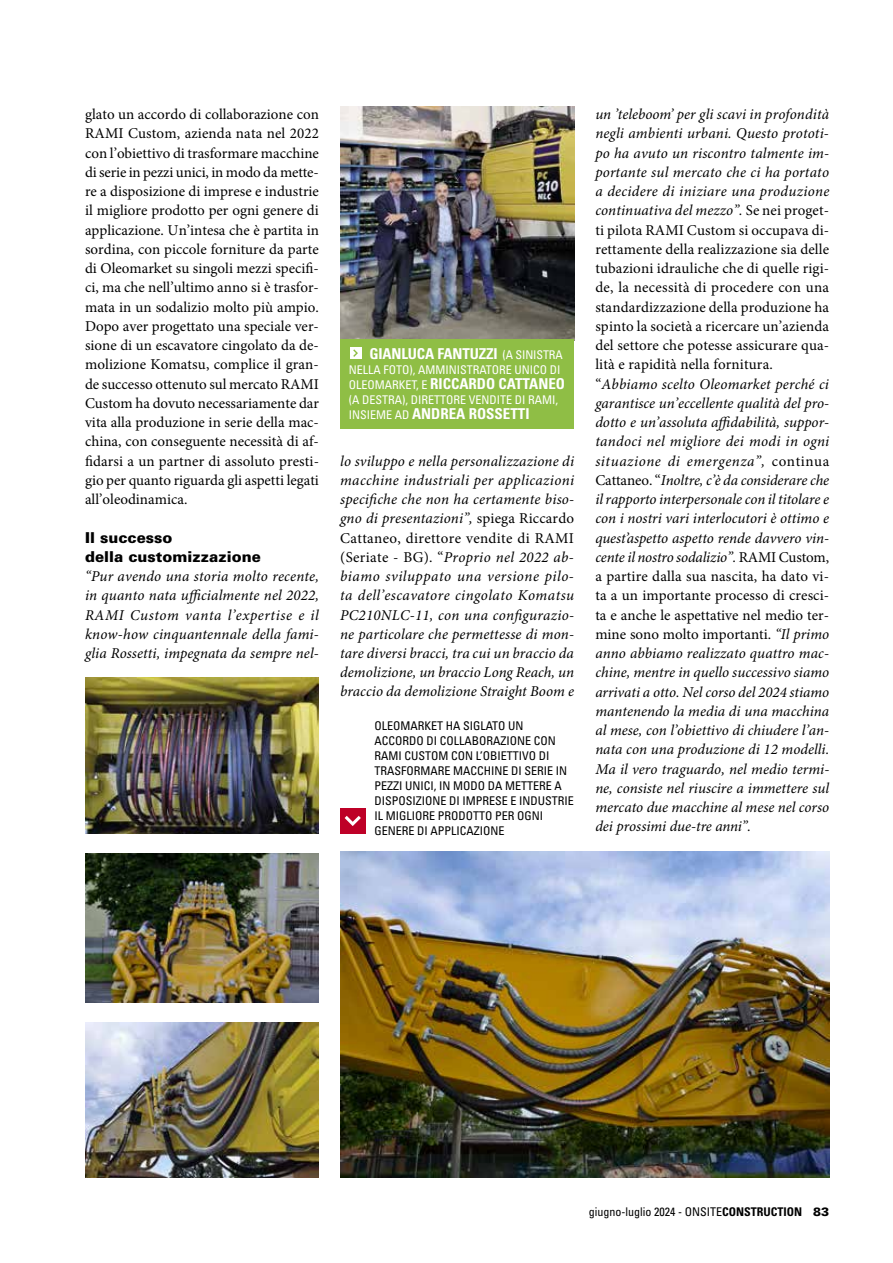
<style>
.page{position:relative;width:893px;height:1263px;background:#fff}
.page>*{position:absolute;margin:0;border:0;box-sizing:border-box;transform-origin:0 0}
.t1{font:italic 15px/19.2px "Minion Pro";color:#000;text-align:justify}
.t2{font:15px/19.2px "Minion Pro";color:#000;text-align:justify}
.t3{font:700 condensed 15px "Univers LT Std";color:#fff}
.t4{font:900 15px/19.2px "Univers LT Std";color:#000}
.t5{font:condensed 12px/15px "Univers LT Std";color:#000}
.t6{font:condensed 12px "Univers LT Std";color:#fff}
.s1{font-weight:400;font-size:12px}
.s2{font-style:normal}
.s3{font-weight:700}
.s4{font-weight:900;font-stretch:normal}
</style>
<div class="page">
<img style="left:340px;top:106px;width:234px;height:233px">
<div style="left:340px;top:339px;width:234px;height:90px;background:#8fbe45"></div>
<div style="left:350px;top:347px;width:11px;height:12px;background:#fff"></div>
<svg style="left:353px;top:349px;width:5px;height:8px"></svg>
<img style="left:85px;top:1022px;width:234px;height:156px">
<img style="left:340px;top:852px;width:489px;height:326px">
<img style="left:85px;top:853px;width:234px;height:149px">
<img style="left:85px;top:678px;width:234px;height:155px">
<div style="left:340px;top:808px;width:25px;height:25px;background:#be0027"></div>
<svg style="left:345px;top:816px;width:16px;height:10px"></svg>
<p class="t2" style="left:85px;top:105px;width:236px">glato un accordo di collaborazione con RAMI Custom, azienda nata nel 2022 con l’obiettivo di trasformare macchine di serie in pezzi unici, in modo da mette&shy;re a disposizione di imprese e industrie il migliore prodotto per ogni genere di applicazione. Un’intesa che è partita in sordina, con piccole forniture da parte di Oleomarket su singoli mezzi specifi&shy;ci, ma che nell’ultimo anno si è trasfor&shy;mata in un sodalizio molto più ampio.<br>Dopo aver progettato una speciale ver&shy;sione di un escavatore cingolato da de&shy;molizione Komatsu, complice il gran&shy;de successo ottenuto sul mercato RAMI Custom ha dovuto necessariamente dar vita alla produzione in serie della mac&shy;china, con conseguente necessità di af&shy;fidarsi a un partner di assoluto presti&shy;gio per quanto riguarda gli aspetti legati all’oleodinamica.</p>
<p class="t4" style="left:85px;top:527px;width:177px">Il successo<br>della customizzazione</p>
<p class="t1" style="left:85px;top:567px;width:235px">“Pur avendo una storia molto recente, in quanto nata ufficialmente nel 2022, RAMI Custom vanta l’expertise e il know-how cinquantennale della fami&shy;glia Rossetti, impegnata da sempre nel-</p>
<p class="t3" style="left:370px;top:345px;width:195px">GIANLUCA FANTUZZI <span class="s1">(A SINISTRA</span></p>
<p class="t6" style="left:349px;top:362px;width:213px">NELLA FOTO), AMMINISTRATORE UNICO DI</p>
<p class="t3" style="left:349px;top:375px;width:218px"><span class="s1">OLEOMARKET, E</span> RICCARDO CATTANEO</p>
<p class="t6" style="left:349px;top:392px;width:211px">(A DESTRA), DIRETTORE VENDITE DI RAMI,</p>
<p class="t3" style="left:349px;top:405px;width:182px"><span class="s1">INSIEME AD</span> ANDREA ROSSETTI</p>
<p class="t1" style="left:340px;top:452px;width:236px">lo sviluppo e nella personalizzazione di macchine industriali per applicazioni specifiche che non ha certamente biso&shy;gno di presentazioni”, <span class="s2">spiega Riccardo Cattaneo, direttore vendite di RAMI (Seriate - BG). “</span>Proprio nel 2022 ab&shy;biamo sviluppato una versione pilo&shy;ta dell’escavatore cingolato Komatsu PC210NLC-11, con una configurazio&shy;ne particolare che permettesse di mon&shy;tare diversi bracci, tra cui un braccio da demolizione, un braccio Long Reach, un braccio da demolizione Straight Boom e</p>
<p class="t5" style="left:374px;top:718px;width:201px">OLEOMARKET HA SIGLATO UN<br>ACCORDO DI COLLABORAZIONE CON<br>RAMI CUSTOM CON L’OBIETTIVO DI<br>TRASFORMARE MACCHINE DI SERIE IN<br>PEZZI UNICI, IN MODO DA METTERE A<br>DISPOSIZIONE DI IMPRESE E INDUSTRIE<br>IL MIGLIORE PRODOTTO PER OGNI<br>GENERE DI APPLICAZIONE</p>
<p class="t1" style="left:595px;top:105px;width:236px;text-align:left">un ’teleboom’ per gli scavi in profondità negli ambienti urbani. Questo prototi&shy;po ha avuto un riscontro talmente im&shy;portante sul mercato che ci ha portato a decidere di iniziare una produzione continuativa del mezzo”. <span class="s2">Se nei proget&shy;ti pilota RAMI Custom si occupava di&shy;rettamente della realizzazione sia delle tubazioni idrauliche che di quelle rigi&shy;de, la necessità di procedere con una standardizzazione della produzione ha spinto la società a ricercare un’azienda del settore che potesse assicurare qua&shy;lità e rapidità nella fornitura. “</span>Abbiamo scelto Oleomarket perché ci garantisce un’eccellente qualità del pro&shy;dotto e un’assoluta affidabilità, suppor&shy;tandoci nel migliore dei modi in ogni situazione di emergenza”, <span class="s2">continua Cattaneo. “</span>Inoltre, c’è da considerare che il rapporto interpersonale con il titolare e con i nostri vari interlocutori è ottimo e quest’aspetto aspetto rende davvero vin&shy;cente il nostro sodalizio”. <span class="s2">RAMI Custom, a partire dalla sua nascita, ha dato vi&shy;ta a un importante processo di cresci&shy;ta e anche le aspettative nel medio ter&shy;mine sono molto importanti.</span> “Il primo anno abbiamo realizzato quattro mac&shy;chine, mentre in quello successivo siamo arrivati a otto. Nel corso del 2024 stiamo mantenendo la media di una macchina al mese, con l’obiettivo di chiudere l’an&shy;nata con una produzione di 12 modelli.<br>Ma il vero traguardo, nel medio termi&shy;ne, consiste nel riuscire a immettere sul mercato due macchine al mese nel corso dei prossimi due-tre anni”.</p>
<p class="t5" style="left:589px;top:1204px;width:242px">giugno-luglio 2024 - ONSITE<span class="s3">CONSTRUCTION</span> <span class="s4">83</span></p>
</div>
